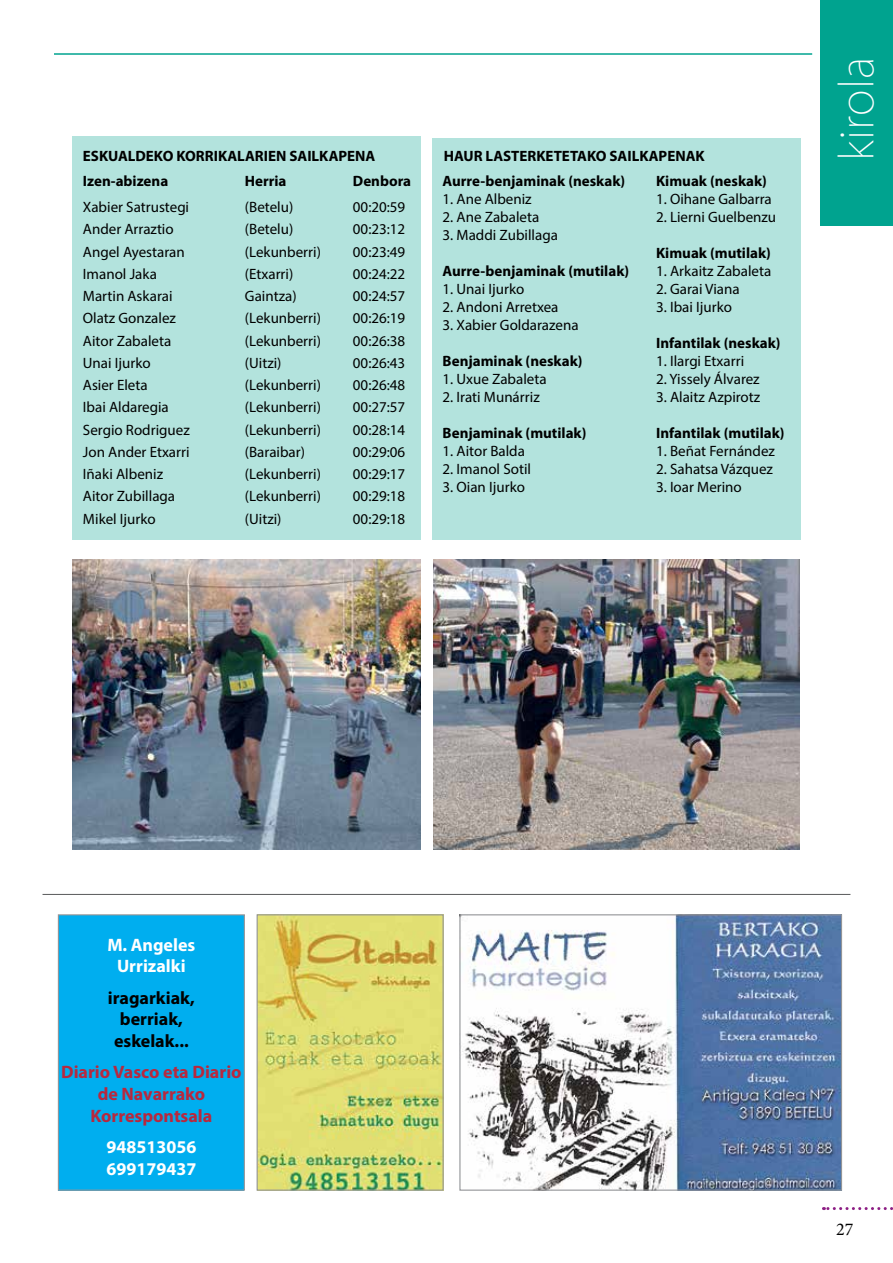
<style>
.page{position:relative;width:893px;height:1263px;background:#fff}
.page>*{position:absolute;margin:0;border:0;box-sizing:border-box;transform-origin:0 0}
.t1{font:200 45px "Koz Go Pr 6 N";color:#fff}
.t2{font:700 18px/21.6px "Myriad Pro";color:#b8283e;text-align:center}
.t3{font:700 18px/21.6px "Myriad Pro";color:#fff;text-align:center}
.t4{font:700 18px/21.6px "Myriad Pro";color:#000;text-align:center}
.t5{font:18px "Minion Pro";color:#000}
.t6{font:15px "Myriad Pro";color:#000}
.t7{font:700 15px "Myriad Pro";color:#000}
</style>
<div class="page">
<svg style="left:823px;top:1207px;width:70px;height:3px"></svg>
<div style="left:72px;top:136px;width:349px;height:403px;background:#b3e3dd"></div>
<div style="left:432px;top:138px;width:368px;height:401px;background:#b3e3dd"></div>
<div style="left:821px;top:0;width:72px;height:225px;background:#00a38f"></div>
<hr style="left:43px;top:894px;width:807px;height:1px;background:#58595b">
<img style="left:461px;top:916px;width:379px;height:273px">
<div style="left:459px;top:914px;width:383px;height:277px;border:1px solid #939598"></div>
<img style="left:259px;top:916px;width:183px;height:273px">
<div style="left:257px;top:914px;width:187px;height:277px;border:1px solid #939598"></div>
<div style="left:58px;top:915px;width:186px;height:275px;background:#00aeef"></div>
<div style="left:58px;top:914px;width:187px;height:277px;border:1px solid #939598"></div>
<hr style="left:54px;top:53px;width:758px;height:2px;background:#00a38f">
<img style="left:433px;top:559px;width:366px;height:291px">
<img style="left:72px;top:559px;width:349px;height:291px">
<p class="t7" style="left:83px;top:146px;width:294px">ESKUALDEKO KORRIKALARIEN SAILKAPENA</p>
<p class="t7" style="left:444px;top:146px;width:262px">HAUR LASTERKETETAKO SAILKAPENAK</p>
<p class="t7" style="left:83px;top:171px;width:87px">Izen-abizena</p>
<p class="t7" style="left:245px;top:171px;width:43px">Herria</p>
<p class="t7" style="left:353px;top:171px;width:60px">Denbora</p>
<p class="t6" style="left:83px;top:198px;width:108px">Xabier Satrustegi</p>
<p class="t6" style="left:245px;top:198px;width:50px">(Betelu)</p>
<p class="t6" style="left:353px;top:198px;width:54px">00:20:59</p>
<p class="t6" style="left:83px;top:220px;width:92px">Ander Arraztio</p>
<p class="t6" style="left:245px;top:220px;width:50px">(Betelu)</p>
<p class="t6" style="left:353px;top:220px;width:54px">00:23:12</p>
<p class="t6" style="left:83px;top:242px;width:103px">Angel Ayestaran</p>
<p class="t6" style="left:245px;top:242px;width:78px">(Lekunberri)</p>
<p class="t6" style="left:353px;top:242px;width:54px">00:23:49</p>
<p class="t6" style="left:83px;top:265px;width:76px">Imanol Jaka</p>
<p class="t6" style="left:245px;top:265px;width:50px">(Etxarri)</p>
<p class="t6" style="left:353px;top:265px;width:54px">00:24:22</p>
<p class="t6" style="left:83px;top:287px;width:91px">Martin Askarai</p>
<p class="t6" style="left:245px;top:287px;width:53px">Gaintza)</p>
<p class="t6" style="left:353px;top:287px;width:54px">00:24:57</p>
<p class="t6" style="left:83px;top:309px;width:95px">Olatz Gonzalez</p>
<p class="t6" style="left:245px;top:309px;width:78px">(Lekunberri)</p>
<p class="t6" style="left:353px;top:309px;width:54px">00:26:19</p>
<p class="t6" style="left:83px;top:331px;width:90px">Aitor Zabaleta</p>
<p class="t6" style="left:245px;top:331px;width:78px">(Lekunberri)</p>
<p class="t6" style="left:353px;top:331px;width:54px">00:26:38</p>
<p class="t6" style="left:83px;top:354px;width:69px">Unai Ijurko</p>
<p class="t6" style="left:245px;top:354px;width:38px">(Uitzi)</p>
<p class="t6" style="left:353px;top:354px;width:54px">00:26:43</p>
<p class="t6" style="left:83px;top:376px;width:66px">Asier Eleta</p>
<p class="t6" style="left:245px;top:376px;width:78px">(Lekunberri)</p>
<p class="t6" style="left:353px;top:376px;width:54px">00:26:48</p>
<p class="t6" style="left:83px;top:398px;width:87px">Ibai Aldaregia</p>
<p class="t6" style="left:245px;top:398px;width:78px">(Lekunberri)</p>
<p class="t6" style="left:353px;top:398px;width:54px">00:27:57</p>
<p class="t6" style="left:83px;top:420px;width:108px">Sergio Rodriguez</p>
<p class="t6" style="left:245px;top:420px;width:78px">(Lekunberri)</p>
<p class="t6" style="left:353px;top:420px;width:54px">00:28:14</p>
<p class="t6" style="left:83px;top:443px;width:108px">Jon Ander Etxarri</p>
<p class="t6" style="left:245px;top:443px;width:62px">(Baraibar)</p>
<p class="t6" style="left:353px;top:443px;width:54px">00:29:06</p>
<p class="t6" style="left:83px;top:465px;width:82px">Iñaki Albeniz</p>
<p class="t6" style="left:245px;top:465px;width:78px">(Lekunberri)</p>
<p class="t6" style="left:353px;top:465px;width:54px">00:29:17</p>
<p class="t6" style="left:83px;top:487px;width:94px">Aitor Zubillaga</p>
<p class="t6" style="left:245px;top:487px;width:78px">(Lekunberri)</p>
<p class="t6" style="left:353px;top:487px;width:54px">00:29:18</p>
<p class="t6" style="left:83px;top:509px;width:74px">Mikel Ijurko</p>
<p class="t6" style="left:245px;top:509px;width:38px">(Uitzi)</p>
<p class="t6" style="left:353px;top:509px;width:54px">00:29:18</p>
<p class="t7" style="left:443px;top:171px;width:184px">Aurre-benjaminak (neskak)</p>
<p class="t6" style="left:443px;top:189px;width:91px">1. Ane Albeniz</p>
<p class="t6" style="left:443px;top:207px;width:98px">2. Ane Zabaleta</p>
<p class="t6" style="left:443px;top:225px;width:117px">3. Maddi Zubillaga</p>
<p class="t7" style="left:443px;top:261px;width:188px">Aurre-benjaminak (mutilak)</p>
<p class="t6" style="left:443px;top:279px;width:83px">1. Unai Ijurko</p>
<p class="t6" style="left:443px;top:297px;width:117px">2. Andoni Arretxea</p>
<p class="t6" style="left:443px;top:315px;width:138px">3. Xabier Goldarazena</p>
<p class="t7" style="left:443px;top:351px;width:141px">Benjaminak (neskak)</p>
<p class="t6" style="left:443px;top:369px;width:106px">1. Uxue Zabaleta</p>
<p class="t6" style="left:443px;top:387px;width:99px">2. Irati Munárriz</p>
<p class="t7" style="left:443px;top:423px;width:145px">Benjaminak (mutilak)</p>
<p class="t6" style="left:443px;top:441px;width:84px">1. Aitor Balda</p>
<p class="t6" style="left:443px;top:459px;width:90px">2. Imanol Sotil</p>
<p class="t6" style="left:443px;top:477px;width:84px">3. Oian Ijurko</p>
<p class="t7" style="left:656px;top:171px;width:112px">Kimuak (neskak)</p>
<p class="t6" style="left:656px;top:189px;width:117px">1. Oihane Galbarra</p>
<p class="t6" style="left:656px;top:207px;width:122px">2. Lierni Guelbenzu</p>
<p class="t7" style="left:656px;top:243px;width:116px">Kimuak (mutilak)</p>
<p class="t6" style="left:656px;top:261px;width:117px">1. Arkaitz Zabaleta</p>
<p class="t6" style="left:656px;top:279px;width:85px">2. Garai Viana</p>
<p class="t6" style="left:656px;top:297px;width:78px">3. Ibai Ijurko</p>
<p class="t7" style="left:656px;top:333px;width:126px">Infantilak (neskak)</p>
<p class="t6" style="left:656px;top:351px;width:90px">1. Ilargi Etxarri</p>
<p class="t6" style="left:656px;top:369px;width:105px">2. Yissely Álvarez</p>
<p class="t6" style="left:656px;top:387px;width:106px">3. Alaitz Azpirotz</p>
<p class="t7" style="left:656px;top:423px;width:130px">Infantilak (mutilak)</p>
<p class="t6" style="left:656px;top:441px;width:120px">1. Beñat Fernández</p>
<p class="t6" style="left:656px;top:459px;width:118px">2. Sahatsa Vázquez</p>
<p class="t6" style="left:656px;top:477px;width:87px">3. Ioar Merino</p>
<h1 class="t1" style="left:832px;top:161px;width:105px;rotate:-90deg">kirola</h1>
<p class="t3" style="left:107px;top:933px;width:90px">M. Angeles<br>Urrizalki</p>
<p class="t4" style="left:108px;top:986px;width:88px">iragarkiak, berriak, eskelak...</p>
<p class="t2" style="left:61px;top:1061px;width:182px">Diario Vasco eta Diario de Navarrako<br>Korrespontsala</p>
<p class="t3" style="left:106px;top:1135px;width:91px;text-align:left">948513056<br>699179437</p>
<p class="t5" style="left:836px;top:1217px;width:19px">27</p>
</div>
